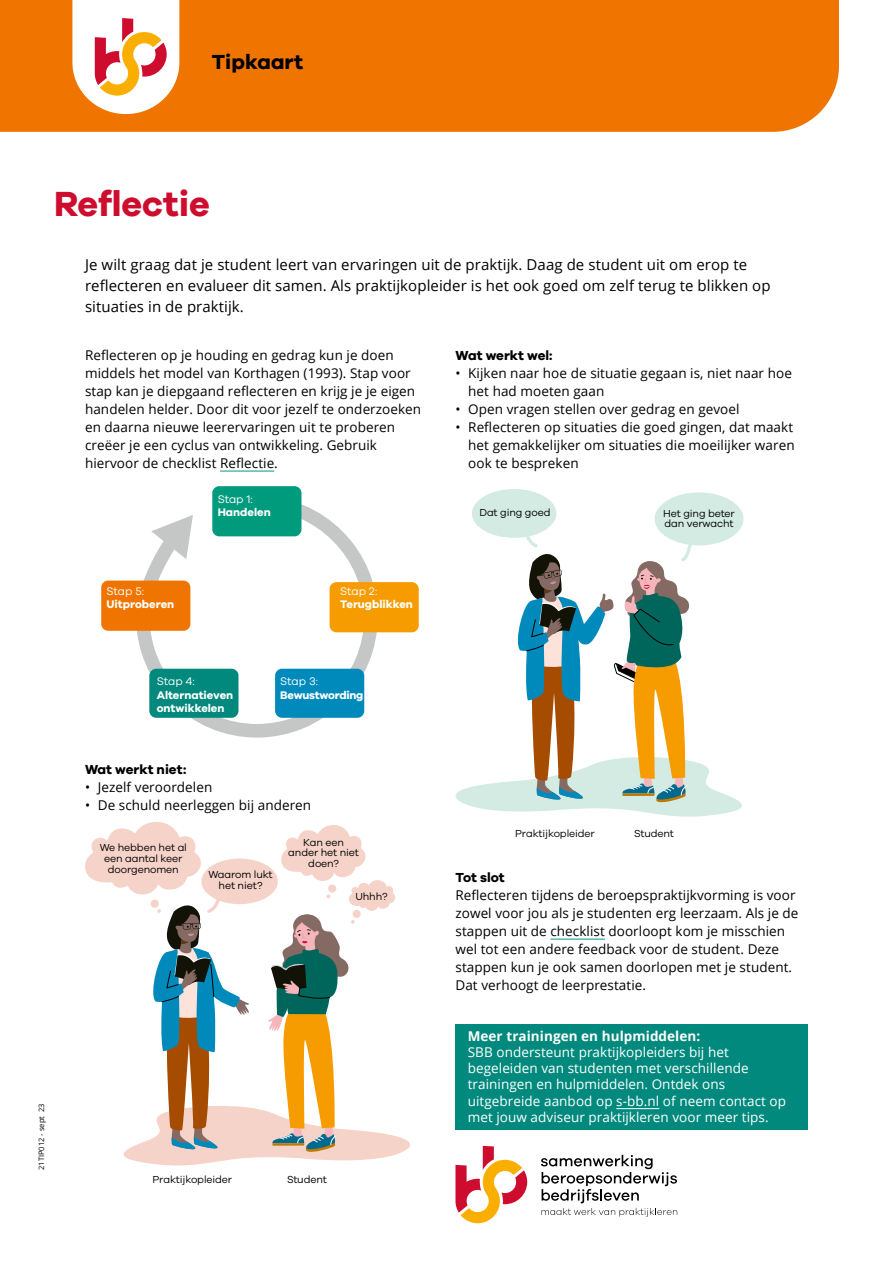
<style>
.page{position:relative;width:893px;height:1263px;background:#fff}
.page>*{position:absolute;margin:0;border:0;box-sizing:border-box;transform-origin:0 0}
.H2_HOOFDSTUKKOP{font:700 36px "Galano Grotesque";color:#ce0d2e}
.H1_Tipkaart{font:700 21px "Galano Grotesque";letter-spacing:.005em;color:#000}
.INLEIDING{font:15px/21px "Open Sans";letter-spacing:.005em;color:#000}
.P_BROOD_zonder_witruimte{font:13.5px/18px "Open Sans";letter-spacing:.005em;color:#000}
.P_BROOD{font:13.5px/18px "Open Sans";letter-spacing:.005em;color:#000}
.Box_tekst_kopje{font:13.5px/16.2px "Open Sans";letter-spacing:.005em;color:#fff}
.H3_KOPJE_KLEIN{font:700 13.5px "Galano Grotesque";color:#000}
.t1{font:700 11.4px/13.6px "Galano Grotesque";color:#fff}
.t2{font:11.4px "Galano Grotesque";letter-spacing:-.01em;color:#fff}
.t3{font:700 11.4px "Galano Grotesque";letter-spacing:-.02em;color:#fff}
.t4{font:10.5px/10.8px "Galano Grotesque";letter-spacing:-.01em;color:#000;text-align:center}
.CODE{font:7.5px "Open Sans";letter-spacing:.005em;color:#000}
.s1{font-weight:700}
</style>
<div class="page">
<div style="left:0;top:0;width:839px;height:132px;background:#f07500"></div>
<svg style="left:72px;top:0;width:107px;height:114px"></svg>
<hr style="left:220px;top:471px;width:54px;height:1px;background:#009b7c">
<svg style="left:129px;top:489px;width:256px;height:249px"></svg>
<svg style="left:151px;top:515px;width:42px;height:44px"></svg>
<div style="left:149px;top:669px;width:89px;height:49px;background:#00897c;border-radius:7px"></div>
<div style="left:275px;top:669px;width:89px;height:49px;background:#008abc;border-radius:7px"></div>
<div style="left:330px;top:582px;width:89px;height:50px;background:#f69c00;border-radius:7px"></div>
<div style="left:101px;top:581px;width:89px;height:50px;background:#f07500;border-radius:7px"></div>
<div style="left:212px;top:486px;width:89px;height:50px;background:#009b7c;border-radius:7px"></div>
<svg style="left:85px;top:822px;width:325px;height:344px"></svg>
<hr style="left:550px;top:939px;width:55px;height:1px;background:#009b7c">
<div style="left:472px;top:489px;width:84px;height:49px;background:#d3ebe2;border-radius:50%"></div>
<div style="left:655px;top:492px;width:88px;height:53px;background:#d3ebe2;border-radius:50%"></div>
<svg style="left:455px;top:524px;width:288px;height:293px"></svg>
<div style="left:455px;top:1024px;width:352px;height:98px;background:#00897c"></div>
<div style="left:455px;top:1026px;width:352px;height:103px;background:#00897c"></div>
<hr style="left:616px;top:1108px;width:43px;height:1px;background:#fff">
<svg style="left:455px;top:1146px;width:72px;height:77px"></svg>
<svg style="left:541px;top:1155px;width:136px;height:62px"></svg>
<h1 class="H1_Tipkaart" style="left:212px;top:49px;width:93px">Tipkaart</h1>
<h2 class="H2_HOOFDSTUKKOP" style="left:54px;top:182px;width:157px">Reflectie</h2>
<p class="INLEIDING" style="left:85px;top:254px;width:687px">Je wilt graag dat je student leert van ervaringen uit de praktijk. Daag de student uit om erop te reflecteren en evalueer dit samen. Als praktijkopleider is het ook goed om zelf terug te blikken op situaties in de praktijk.</p>
<p class="P_BROOD_zonder_witruimte" style="left:85px;top:346px;width:338px">Reflecteren op je houding en gedrag kun je doen middels het model van Korthagen (1993). Stap voor stap kan je diepgaand reflecteren en krijg je je eigen handelen helder. Door dit voor jezelf te onderzoeken en daarna nieuwe leerervaringen uit te proberen creëer je een cyclus van ontwikkeling. Gebruik hiervoor de checklist Reflectie.</p>
<h3 class="H3_KOPJE_KLEIN" style="left:455px;top:347px;width:98px">Wat werkt wel:</h3>
<p class="P_BROOD_zonder_witruimte" style="left:468px;top:364px;width:325px;text-indent:-13px">• Kijken naar hoe de situatie gegaan is, niet naar hoe het had moeten gaan</p>
<p class="P_BROOD_zonder_witruimte" style="left:455px;top:400px;width:286px">• Open vragen stellen over gedrag en gevoel</p>
<p class="P_BROOD_zonder_witruimte" style="left:468px;top:418px;width:328px;text-align:justify;text-indent:-13px">• Reflecteren op situaties die goed gingen, dat maakt het gemakkelijker om situaties die moeilijker waren ook te bespreken</p>
<p class="t4" style="left:479px;top:507px;width:73px">Dat ging goed</p>
<p class="t2" style="left:218px;top:492px;width:37px">Stap 1:</p>
<p class="t1" style="left:218px;top:505px;width:55px">Handelen</p>
<p class="t4" style="left:663px;top:507px;width:73px;text-align:left">Het ging beter dan verwacht</p>
<p class="t2" style="left:107px;top:584px;width:39px">Stap 5:</p>
<p class="t1" style="left:107px;top:597px;width:69px">Uitproberen</p>
<p class="t2" style="left:340px;top:584px;width:39px">Stap 2:</p>
<p class="t1" style="left:340px;top:597px;width:74px">Terugblikken</p>
<p class="t2" style="left:157px;top:674px;width:40px">Stap 4:</p>
<p class="t1" style="left:157px;top:688px;width:78px">Alternatieven ontwikkelen</p>
<p class="t2" style="left:280px;top:674px;width:39px">Stap 3:</p>
<p class="t3" style="left:280px;top:688px;width:85px">Bewustwording</p>
<h3 class="H3_KOPJE_KLEIN" style="left:85px;top:761px;width:103px">Wat werkt niet:</h3>
<p class="P_BROOD_zonder_witruimte" style="left:85px;top:778px;width:129px">• Jezelf veroordelen</p>
<p class="P_BROOD_zonder_witruimte" style="left:85px;top:796px;width:228px">• De schuld neerleggen bij anderen</p>
<p class="t4" style="left:100px;top:842px;width:89px">We hebben het al een aantal keer doorgenomen</p>
<p class="t4" style="left:288px;top:836px;width:72px">Kan een ander het niet doen?</p>
<p class="t4" style="left:355px;top:891px;width:34px">Uhhh?</p>
<p class="t4" style="left:208px;top:869px;width:66px">Waarom lukt het niet?</p>
<p class="CODE" style="left:36px;top:1170px;width:68px;rotate:-90deg">21TIP012 - sept 23</p>
<p class="t4" style="left:153px;top:1174px;width:81px">Praktijkopleider</p>
<p class="t4" style="left:287px;top:1174px;width:41px">Student</p>
<p class="t4" style="left:515px;top:828px;width:81px">Praktijkopleider</p>
<p class="t4" style="left:634px;top:828px;width:41px">Student</p>
<h3 class="H3_KOPJE_KLEIN" style="left:455px;top:869px;width:51px">Tot slot</h3>
<p class="P_BROOD" style="left:455px;top:886px;width:345px">Reflecteren tijdens de beroepspraktijkvorming is voor zowel voor jou als je studenten erg leerzaam. Als je de stappen uit de checklist doorloopt kom je misschien wel tot een andere feedback voor de student. Deze stappen kun je ook samen doorlopen met je student.<br>Dat verhoogt de leerprestatie.</p>
<p class="Box_tekst_kopje" style="left:468px;top:1027px;width:320px"><span class="s1">Meer trainingen en hulpmiddelen:<br></span>SBB ondersteunt praktijkopleiders bij het begeleiden van studenten met verschillende trainingen en hulpmiddelen. Ontdek ons uitgebreide aanbod op s-bb.nl of neem contact op met jouw adviseur praktijkleren voor meer tips.</p>
</div>
